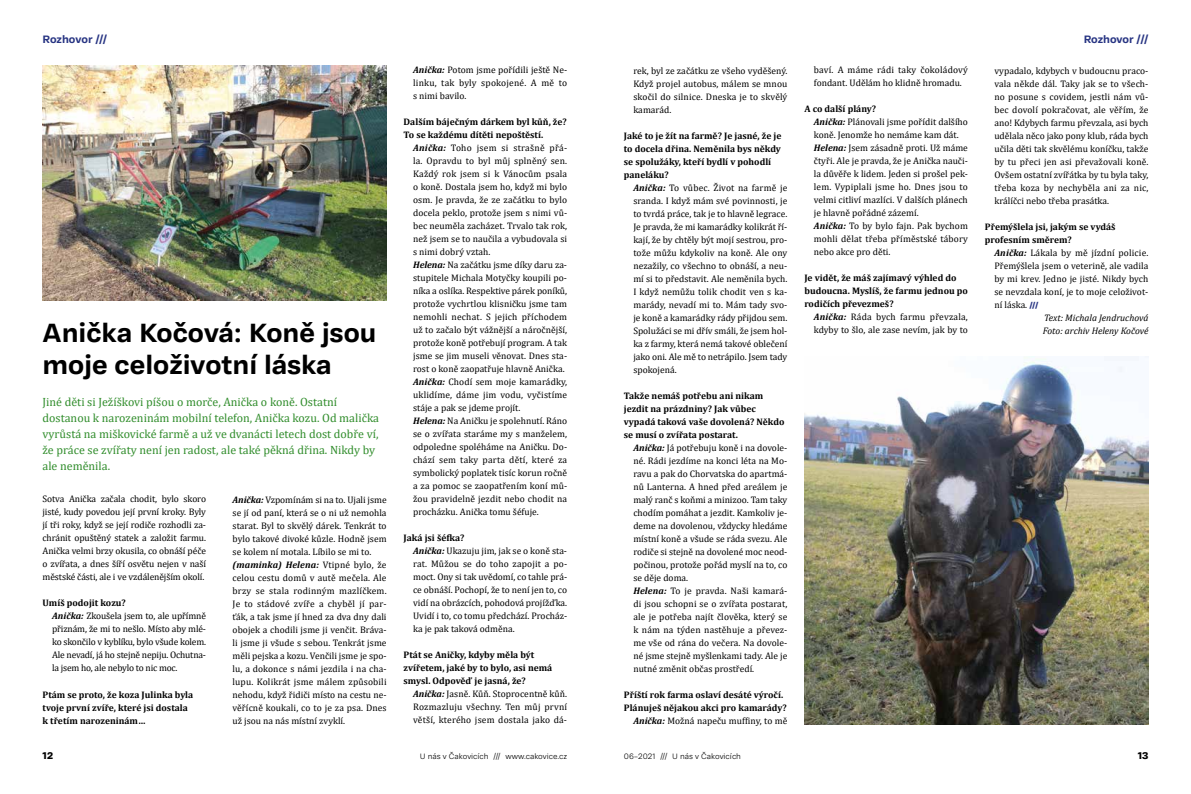
<style>
.page{position:relative;width:1191px;height:794px;background:#fff}
.page>*{position:absolute;margin:0;border:0;box-sizing:border-box;transform-origin:0 0}
.t1{font:700 27px/32px "Adapter PE Text";color:#000}
.t2{font:12px/16px "Cambria";color:#318d2c}
.t3{font:700 11px "Adapter PE Text";color:#283583}
.t4{font:10px "Adapter PE Text Eb";color:#000}
.t5{font:9.5px/13px "Cambria";color:#000}
.t6{font:700 9.5px/13px "Cambria";color:#000}
.t7{font:9.5px/13px "Cambria";letter-spacing:-.02em;color:#000}
.t8{font:italic 9.5px "Cambria";color:#000}
.t9{font:300 8px "Adapter PE Text";color:#000}
.s1{font-weight:700;font-style:italic}
.s2{font-weight:700}
.s3{font-family:"Adapter PE Text Eb";font-size:8px;color:#283583}
</style>
<div class="page">
<img style="left:804px;top:356px;width:344px;height:368px">
<img style="left:43px;top:66px;width:343px;height:234px">
<p class="t3" style="left:43px;top:30px;width:66px">Rozhovor ///</p>
<p class="t3" style="left:1083px;top:30px;width:66px">Rozhovor ///</p>
<p class="t5" style="left:633px;top:64px;width:155px;text-align:justify">rek, byl ze začátku ze všeho vyděšený.<br>Když projel autobus, málem se mnou skočil do silnice. Dneska je to skvělý kamarád.</p>
<p class="t6" style="left:624px;top:129px;width:159px">Jaké to je žít na farmě? Je jasné, že je to docela dřina. Neměnila bys někdy se spolužáky, kteří bydlí v pohodlí paneláku?</p>
<p class="t5" style="left:633px;top:181px;width:155px;text-align:justify"><span class="s1">Anička:</span> To vůbec. Život na farmě je sranda. I když mám své povinnosti, je to tvrdá práce, tak je to hlavně legrace.<br>Je pravda, že mi kamarádky kolikrát ří&shy;kají, že by chtěly být mojí sestrou, pro&shy;tože můžu kdykoliv na koně. Ale ony nezažily, co všechno to obnáší, a neu&shy;mí si to představit. Ale neměnila bych.<br>I když nemůžu tolik chodit ven s ka&shy;marády, nevadí mi to. Mám tady svo&shy;je koně a kamarádky rády přijdou sem.<br>Spolužáci se mi dřív smáli, že jsem hol&shy;ka z farmy, která nemá takové oblečení jako oni. Ale mě to netrápilo. Jsem tady spokojená.</p>
<p class="t6" style="left:624px;top:388px;width:162px">Takže nemáš potřebu ani nikam jezdit na prázdniny? Jak vůbec vypadá taková vaše dovolená? Někdo se musí o zvířata postarat.</p>
<p class="t5" style="left:633px;top:441px;width:156px"><span class="s1">Anička:</span> Já potřebuju koně i na dovole&shy;né. Rádi jezdíme na konci léta na Mo&shy;ravu a pak do Chorvatska do apartmá&shy;nů Lanterna. A hned před areálem je malý ranč s koňmi a minizoo. Tam taky chodím pomáhat a jezdit. Kamkoliv je&shy;deme na dovolenou, vždycky hledáme místní koně a všude se ráda svezu. Ale rodiče si stejně na dovolené moc neod&shy;počinou, protože pořád myslí na to, co se děje doma.<br><span class="s1">Helena:</span> To je pravda. Naši kamará&shy;di jsou schopni se o zvířata postarat, ale je potřeba najít člověka, který se k nám na týden nastěhuje a převez&shy;me vše od rána do večera. Na dovole&shy;né jsme stejně myšlenkami tady. Ale je nutné změnit občas prostředí.</p>
<p class="t6" style="left:624px;top:687px;width:161px">Příští rok farma oslaví desáté výročí.</p>
<p class="t6" style="left:624px;top:700px;width:164px">Plánuješ nějakou akci pro kamarády?</p>
<p class="t5" style="left:633px;top:714px;width:155px"><span class="s1">Anička:</span> Možná napeču muffiny, to mě</p>
<p class="t5" style="left:413px;top:63px;width:155px;text-align:justify"><span class="s1">Anička:</span> Potom jsme pořídili ještě Ne&shy;linku, tak byly spokojené. A mě to s nimi bavilo.</p>
<p class="t6" style="left:403px;top:115px;width:165px">Dalším báječným dárkem byl kůň, že?<br>To se každému dítěti nepoštěstí.</p>
<p class="t5" style="left:413px;top:141px;width:156px"><span class="s1">Anička:</span> Toho jsem si strašně přá&shy;la. Opravdu to byl můj splněný sen.<br>Každý rok jsem si k Vánocům psala o koně. Dostala jsem ho, když mi bylo osm. Je pravda, že ze začátku to bylo docela peklo, protože jsem s nimi vů&shy;bec neuměla zacházet. Trvalo tak rok, než jsem se to naučila a vybudovala si s nimi dobrý vztah.<br><span class="s1">Helena:</span> Na začátku jsme díky daru za&shy;stupitele Michala Motyčky koupili po&shy;níka a oslíka. Respektive párek poníků, protože vychrtlou klisničku jsme tam nemohli nechat. S jejich příchodem už to začalo být vážnější a náročnější, protože koně potřebují program. A tak jsme se jim museli věnovat. Dnes sta&shy;rost o koně zaopatřuje hlavně Anička.<br><span class="s1">Anička:</span> Chodí sem moje kamarádky, uklidíme, dáme jim vodu, vyčistíme stáje a pak se jdeme projít.<br><span class="s1">Helena:</span> Na Aničku je spolehnutí. Ráno se o zvířata staráme my s manželem, odpoledne spoléháme na Aničku. Do&shy;chází sem taky parta dětí, které za symbolický poplatek tisíc korun ročně a za pomoc se zaopatřením koní mů&shy;žou pravidelně jezdit nebo chodit na procházku. Anička tomu šéfuje.</p>
<p class="t5" style="left:413px;top:531px;width:155px;text-indent:-10px"><span class="s2">Jaká jsi šéfka?<br></span><span class="s1">Anička:</span> Ukazuju jim, jak se o koně sta&shy;rat. Můžou se do toho zapojit a po&shy;moct. Ony si tak uvědomí, co tahle prá&shy;ce obnáší. Pochopí, že to není jen to, co vidí na obrázcích, pohodová projížďka.<br>Uvidí i to, co tomu předchází. Procház&shy;ka je pak taková odměna.</p>
<p class="t6" style="left:403px;top:648px;width:150px">Ptát se Aničky, kdyby měla být zvířetem, jaké by to bylo, asi nemá smysl. Odpověď je jasná, že?</p>
<p class="t5" style="left:413px;top:687px;width:155px;text-align:justify"><span class="s1">Anička:</span> Jasně. Kůň. Stoprocentně kůň.<br>Rozmazluju všechny. Ten můj první větší, kterého jsem dostala jako dá-</p>
<p class="t5" style="left:814px;top:64px;width:155px">baví. A máme rádi taky čokoládový fondant. Udělám ho klidně hromadu.</p>
<p class="t5" style="left:814px;top:103px;width:155px;text-indent:-9px"><span class="s2">A co další plány?<br></span><span class="s1">Anička:</span> Plánovali jsme pořídit dalšího koně. Jenomže ho nemáme kam dát.<br><span class="s1">Helena:</span> Jsem zásadně proti. Už máme čtyři. Ale je pravda, že je Anička nauči&shy;la důvěře k lidem. Jeden si prošel pek&shy;lem. Vypiplali jsme ho. Dnes jsou to velmi citliví mazlíci. V dalších plánech je hlavně pořádné zázemí.<br><span class="s1">Anička:</span> To by bylo fajn. Pak bychom mohli dělat třeba příměstské tábory nebo akce pro děti.</p>
<p class="t6" style="left:804px;top:271px;width:165px">Je vidět, že máš zajímavý výhled do budoucna. Myslíš, že farmu jednou po rodičích převezmeš?</p>
<p class="t5" style="left:814px;top:311px;width:155px"><span class="s1">Anička:</span> Ráda bych farmu převzala, kdyby to šlo, ale zase nevím, jak by to</p>
<p class="t5" style="left:994px;top:64px;width:155px;text-align:justify">vypadalo, kdybych v budoucnu praco&shy;vala někde dál. Taky jak se to všech&shy;no posune s covidem, jestli nám vů&shy;bec dovolí pokračovat, ale věřím, že ano! Kdybych farmu převzala, asi bych udělala něco jako pony klub, ráda bych učila děti tak skvělému koníčku, takže by tu přeci jen asi převažovali koně.<br>Ovšem ostatní zvířátka by tu byla taky, třeba koza by nechyběla ani za nic, králíčci nebo třeba prasátka.</p>
<p class="t6" style="left:985px;top:219px;width:132px">Přemýšlela jsi, jakým se vydáš profesním směrem?</p>
<p class="t5" style="left:994px;top:246px;width:155px"><span class="s1">Anička:</span> Lákala by mě jízdní policie.</p>
<p class="t5" style="left:994px;top:259px;width:155px">Přemýšlela jsem o veterině, ale vadila</p>
<p class="t5" style="left:994px;top:272px;width:155px">by mi krev. Jedno je jisté. Nikdy bych</p>
<p class="t5" style="left:994px;top:285px;width:155px">se nevzdala koní, je to moje celoživot-</p>
<p class="t5" style="left:994px;top:298px;width:46px">ní láska. <span class="s3">///</span></p>
<p class="t8" style="left:1044px;top:311px;width:106px">Text: Michala Jendruchová</p>
<p class="t8" style="left:1042px;top:324px;width:107px">Foto: archiv Heleny Kočové</p>
<h1 class="t1" style="left:43px;top:314px;width:335px">Anička Kočová: Koně jsou moje celoživotní láska</h1>
<p class="t2" style="left:43px;top:393px;width:338px">Jiné děti si Ježíškovi píšou o morče, Anička o koně. Ostatní dostanou k narozeninám mobilní telefon, Anička kozu. Od malička vyrůstá na miškovické farmě a už ve dvanácti letech dost dobře ví, že práce se zvířaty není jen radost, ale také pěkná dřina. Nikdy by ale neměnila.</p>
<p class="t5" style="left:233px;top:493px;width:155px"><span class="s1">Anička:</span> Vzpomínám si na to. Ujali jsme se jí od paní, která se o ni už nemohla starat. Byl to skvělý dárek. Tenkrát to bylo takové divoké kůzle. Hodně jsem se kolem ní motala. Líbilo se mi to. <span class="s1">(maminka) Helena:</span> Vtipné bylo, že celou cestu domů v autě mečela. Ale brzy se stala rodinným mazlíčkem.<br>Je to stádové zvíře a chyběl jí par&shy;ťák, a tak jsme jí hned za dva dny dali obojek a chodili jsme ji venčit. Bráva&shy;li jsme ji všude s sebou. Tenkrát jsme měli pejska a kozu. Venčili jsme je spo&shy;lu, a dokonce s námi jezdila i na cha&shy;lupu. Kolikrát jsme málem způsobili nehodu, když řidiči místo na cestu ne&shy;věřícně koukali, co to je za psa. Dnes už jsou na nás místní zvyklí.</p>
<p class="t5" style="left:43px;top:493px;width:165px;text-align:justify">Sotva Anička začala chodit, bylo skoro jisté, kudy povedou její první kroky. Byly jí tři roky, když se její rodiče rozhodli za&shy;chránit opuštěný statek a založit farmu.<br>Anička velmi brzy okusila, co obnáší péče o zvířata, a dnes šíří osvětu nejen v naší městské části, ale i ve vzdálenějším okolí.</p>
<p class="t7" style="left:52px;top:596px;width:155px;text-indent:-10px"><span class="s2">Umíš podojit kozu?<br></span><span class="s1">Anička:</span> Zkoušela jsem to, ale upřímně přiznám, že mi to nešlo. Místo aby mlé&shy;ko skončilo v kyblíku, bylo všude kolem.<br>Ale nevadí, já ho stejně nepiju. Ochutna&shy;la jsem ho, ale nebylo to nic moc.</p>
<p class="t6" style="left:43px;top:687px;width:152px">Ptám se proto, že koza Julinka byla tvoje první zvíře, které jsi dostala k třetím narozeninám…</p>
<p class="t4" style="left:43px;top:747px;width:12px">12</p>
<p class="t9" style="left:420px;top:750px;width:149px">U nás v Čakovicích /// www.cakovice.cz</p>
<p class="t9" style="left:624px;top:750px;width:119px">06–2021 /// U nás v Čakovicích</p>
<p class="t4" style="left:1137px;top:747px;width:12px">13</p>
</div>
